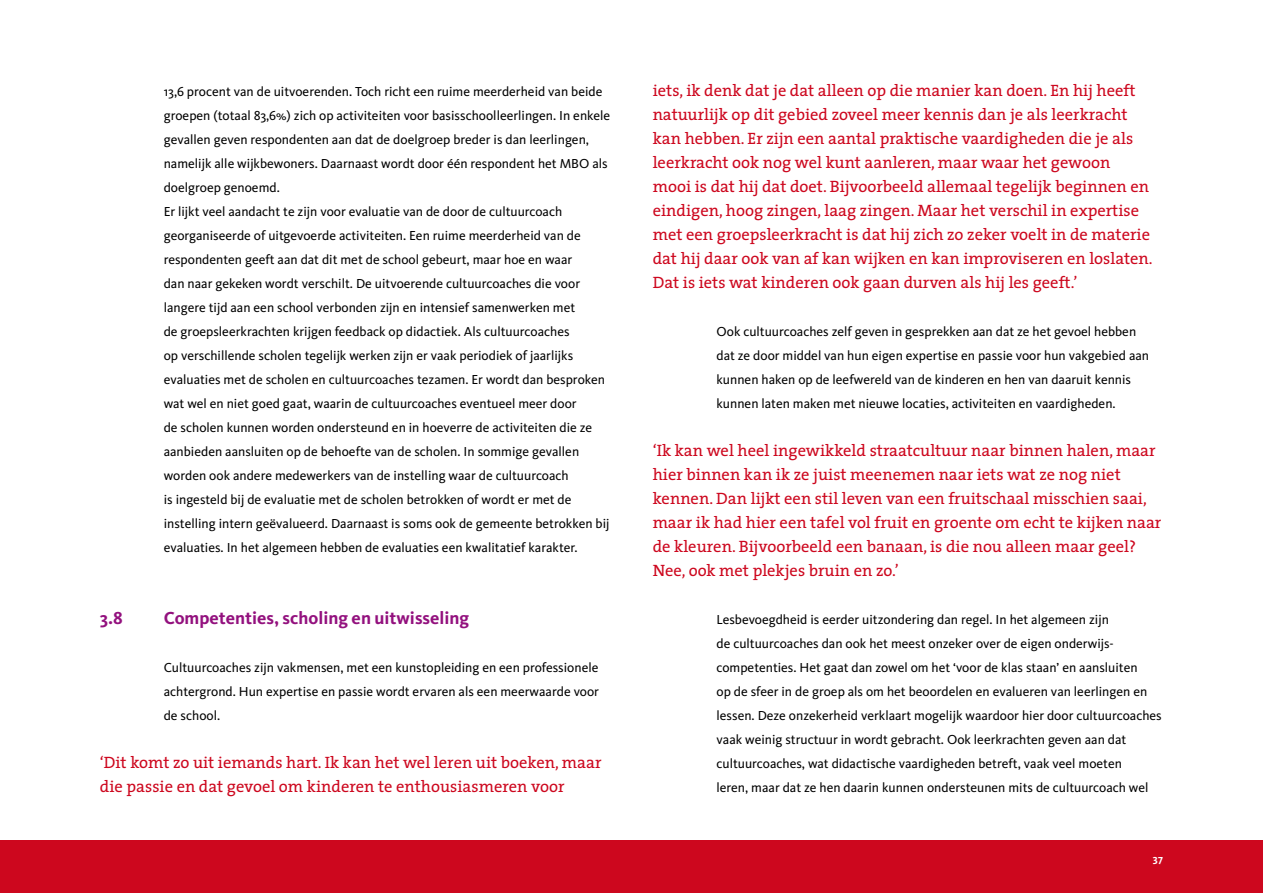
<style>
.page{position:relative;width:1263px;height:893px;background:#fff}
.page>*{position:absolute;margin:0;border:0;box-sizing:border-box;transform-origin:0 0}
.t1{font:700 18px "Kievit";color:#93117e}
.t2{font:16.5px/24px "The Serif";color:#cd071e}
.t3{font:13.5px/24px "Kievit";color:#000}
.t4{font:10.5px "Kievit Bold SC";color:#fff}
</style>
<div class="page">
<div style="left:0;top:840px;width:1263px;height:53px;background:#cd071e"></div>
<p class="t3" style="left:164px;top:80px;width:448px">13,6 procent van de uitvoerenden. Toch richt een ruime meerderheid van beide groepen (totaal 83,6%) zich op activiteiten voor basisschoolleerlingen. In enkele gevallen geven respondenten aan dat de doelgroep breder is dan leerlingen, namelijk alle wijkbewoners. Daarnaast wordt door één respondent het MBO als doelgroep genoemd.<br>Er lijkt veel aandacht te zijn voor evaluatie van de door de cultuurcoach georganiseerde of uitgevoerde activiteiten. Een ruime meerderheid van de respondenten geeft aan dat dit met de school gebeurt, maar hoe en waar<br>dan naar gekeken wordt verschilt. De uitvoerende cultuurcoaches die voor langere tijd aan een school verbonden zijn en intensief samenwerken met<br>de groepsleerkrachten krijgen feedback op didactiek. Als cultuurcoaches<br>op verschillende scholen tegelijk werken zijn er vaak periodiek of jaarlijks evaluaties met de scholen en cultuurcoaches tezamen. Er wordt dan besproken wat wel en niet goed gaat, waarin de cultuurcoaches eventueel meer door<br>de scholen kunnen worden ondersteund en in hoeverre de activiteiten die ze aanbieden aansluiten op de behoefte van de scholen. In sommige gevallen worden ook andere medewerkers van de instelling waar de cultuurcoach<br>is ingesteld bij de evaluatie met de scholen betrokken of wordt er met de instelling intern geëvalueerd. Daarnaast is soms ook de gemeente betrokken bij evaluaties. In het algemeen hebben de evaluaties een kwalitatief karakter.</p>
<h1 class="t1" style="left:100px;top:607px;width:24px">3.8</h1>
<h1 class="t1" style="left:164px;top:607px;width:307px">Competenties, scholing en uitwisseling</h1>
<p class="t3" style="left:164px;top:656px;width:437px;text-align:justify">Cultuurcoaches zijn vakmensen, met een kunstopleiding en een professionele achtergrond. Hun expertise en passie wordt ervaren als een meerwaarde voor de school.</p>
<p class="t2" style="left:100px;top:750px;width:503px">‘Dit komt zo uit iemands hart. Ik kan het wel leren uit boeken, maar die passie en dat gevoel om kinderen te enthousiasmeren voor</p>
<p class="t2" style="left:653px;top:78px;width:501px">iets, ik denk dat je dat alleen op die manier kan doen. En hij heeft natuurlijk op dit gebied zoveel meer kennis dan je als leerkracht kan hebben. Er zijn een aantal praktische vaardigheden die je als leerkracht ook nog wel kunt aanleren, maar waar het gewoon mooi is dat hij dat doet. Bijvoorbeeld allemaal tegelijk beginnen en eindigen, hoog zingen, laag zingen. Maar het verschil in expertise met een groepsleerkracht is dat hij zich zo zeker voelt in de materie dat hij daar ook van af kan wijken en kan improviseren en loslaten.<br>Dat is iets wat kinderen ook gaan durven als hij les geeft.’</p>
<p class="t3" style="left:716px;top:320px;width:434px">Ook cultuurcoaches zelf geven in gesprekken aan dat ze het gevoel hebben dat ze door middel van hun eigen expertise en passie voor hun vakgebied aan kunnen haken op de leefwereld van de kinderen en hen van daaruit kennis kunnen laten maken met nieuwe locaties, activiteiten en vaardigheden.</p>
<p class="t2" style="left:653px;top:438px;width:510px">‘Ik kan wel heel ingewikkeld straatcultuur naar binnen halen, maar hier binnen kan ik ze juist meenemen naar iets wat ze nog niet kennen. Dan lijkt een stil leven van een fruitschaal misschien saai, maar ik had hier een tafel vol fruit en groente om echt te kijken naar de kleuren. Bijvoorbeeld een banaan, is die nou alleen maar geel?<br>Nee, ook met plekjes bruin en zo.’</p>
<p class="t3" style="left:716px;top:608px;width:447px">Lesbevoegdheid is eerder uitzondering dan regel. In het algemeen zijn<br>de cultuurcoaches dan ook het meest onzeker over de eigen onderwijs&shy;competenties. Het gaat dan zowel om het ‘voor de klas staan’ en aansluiten<br>op de sfeer in de groep als om het beoordelen en evalueren van leerlingen en lessen. Deze onzekerheid verklaart mogelijk waardoor hier door cultuurcoaches vaak weinig structuur in wordt gebracht. Ook leerkrachten geven aan dat cultuurcoaches, wat didactische vaardigheden betreft, vaak veel moeten<br>leren, maar dat ze hen daarin kunnen ondersteunen mits de cultuurcoach wel</p>
<p class="t4" style="left:1153px;top:854px;width:12px">37</p>
</div>
